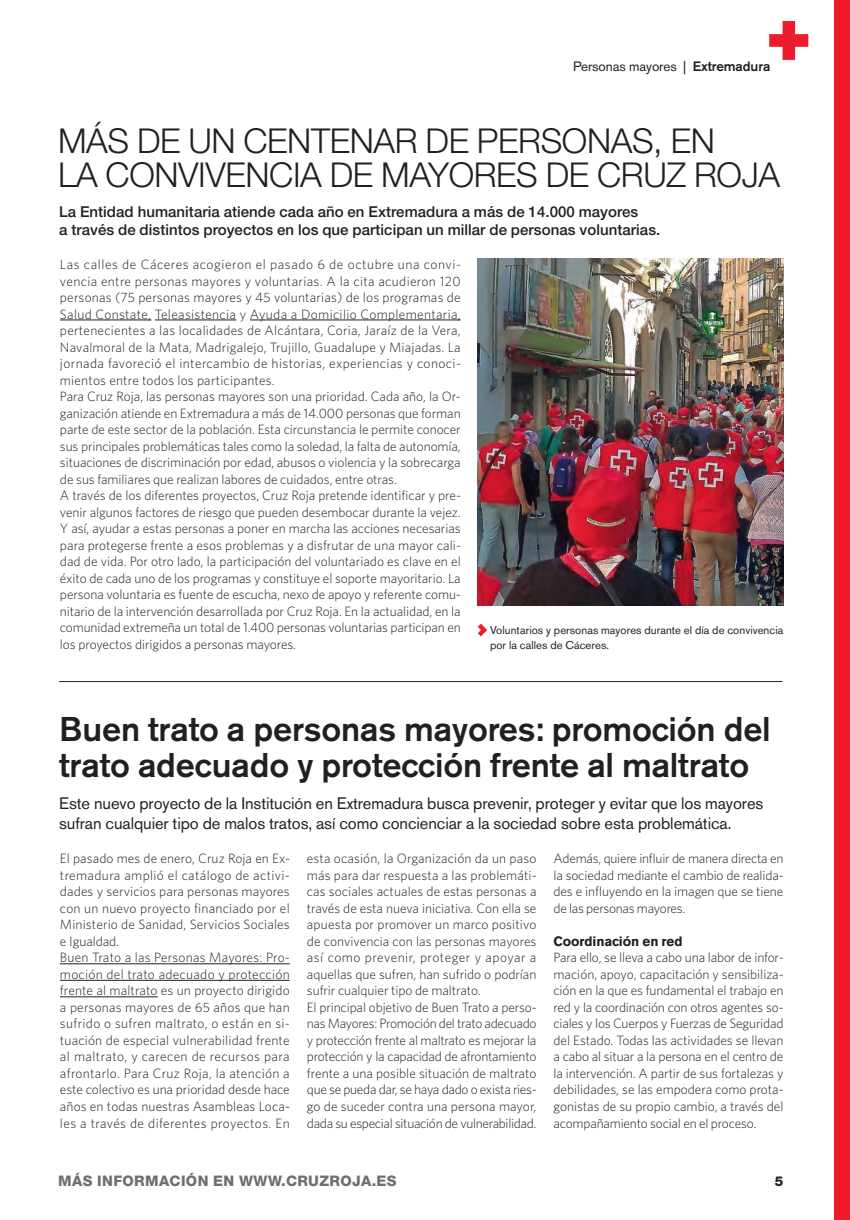
<style>
.page{position:relative;width:850px;height:1220px;background:#fff}
.page>*{position:absolute;margin:0;border:0;box-sizing:border-box;transform-origin:0 0}
.t1{font:300 34.35px/34.3px "Helvetica Neue";letter-spacing:-.01em;color:#231f20}
.t2{font:500 34.05px/36px "Akzidenz Grotesk BE";letter-spacing:-.005em;color:#231f20}
.t3{font:16.5px/19.5px "Akzidenz Grotesk BE";letter-spacing:-.005em;color:#231f20}
.t4{font:500 15px/18px "Helvetica Neue";letter-spacing:.005em;color:#231f20}
.t5{font:800 14.55px "Helvetica Neue";letter-spacing:.025em;color:#6d6f74}
.t6{font:300 13.5px/16.5px "Whitney";color:#231f20}
.t7{font:13.5px "Akzidenz Grotesk BE";letter-spacing:-.005em;color:#231f20}
.t8{font:700 13.5px "Akzidenz Grotesk BE";letter-spacing:-.005em;color:#231f20}
.t9{font:800 13.5px "Helvetica Neue";color:#231f20}
.t10{font:11.25px/15px "Akzidenz Grotesk BE";letter-spacing:.005em;color:#231f20}
.s1{font-weight:500}
</style>
<div class="page">
<div style="left:833px;top:0;width:16px;height:1219px;background:#ee1b2c"></div>
<hr style="left:60px;top:319px;width:91px;height:1px;background:#231f20">
<hr style="left:155px;top:319px;width:81px;height:1px;background:#231f20">
<hr style="left:250px;top:319px;width:210px;height:1px;background:#231f20">
<hr style="left:59px;top:681px;width:723px;height:1px;background:#231f20">
<hr style="left:60px;top:963px;width:230px;height:1px;background:#231f20">
<hr style="left:60px;top:979px;width:230px;height:1px;background:#231f20">
<hr style="left:60px;top:996px;width:98px;height:1px;background:#231f20">
<svg style="left:769px;top:21px;width:39px;height:39px"></svg>
<svg style="left:477px;top:623px;width:10px;height:13px"></svg>
<img style="left:477px;top:258px;width:306px;height:347px">
<p class="t7" style="left:573px;top:61px;width:199px">Personas mayores | <span class="s1">Extremadura</span></p>
<h1 class="t1" style="left:58px;top:126px;width:723px">MÁS DE UN CENTENAR DE PERSONAS, EN<br>LA CONVIVENCIA DE MAYORES DE CRUZ ROJA</h1>
<p class="t4" style="left:59px;top:204px;width:602px">La Entidad humanitaria atiende cada año en Extremadura a más de 14.000 mayores<br>a través de distintos proyectos en los que participan un millar de personas voluntarias.</p>
<p class="t6" style="left:60px;top:257px;width:402px">Las calles de Cáceres acogieron el pasado 6 de octubre una convi&shy;vencia entre personas mayores y voluntarias. A la cita acudieron 120 personas (75 personas mayores y 45 voluntarias) de los programas de Salud Constate, Teleasistencia y Ayuda a Domicilio Complementaria, pertenecientes a las localidades de Alcántara, Coria, Jaraíz de la Vera, Navalmoral de la Mata, Madrigalejo, Trujillo, Guadalupe y Miajadas. La jornada favoreció el intercambio de historias, experiencias y conoci&shy;mientos entre todos los participantes.<br>Para Cruz Roja, las personas mayores son una prioridad. Cada año, la Or&shy;ganización atiende en Extremadura a más de 14.000 personas que forman parte de este sector de la población. Esta circunstancia le permite conocer sus principales problemáticas tales como la soledad, la falta de autonomía, situaciones de discriminación por edad, abusos o violencia y la sobrecarga de sus familiares que realizan labores de cuidados, entre otras.<br>A través de los diferentes proyectos, Cruz Roja pretende identificar y pre&shy;venir algunos factores de riesgo que pueden desembocar durante la vejez.<br>Y así, ayudar a estas personas a poner en marcha las acciones necesarias para protegerse frente a esos problemas y a disfrutar de una mayor cali&shy;dad de vida. Por otro lado, la participación del voluntariado es clave en el éxito de cada uno de los programas y constituye el soporte mayoritario. La persona voluntaria es fuente de escucha, nexo de apoyo y referente comu&shy;nitario de la intervención desarrollada por Cruz Roja. En la actualidad, en la comunidad extremeña un total de 1.400 personas voluntarias participan en los proyectos dirigidos a personas mayores.</p>
<p class="t10" style="left:490px;top:623px;width:295px">Voluntarios y personas mayores durante el día de convivencia por la calles de Cáceres.</p>
<h2 class="t2" style="left:59px;top:714px;width:713px">Buen trato a personas mayores: promoción del trato adecuado y protección frente al maltrato</h2>
<p class="t3" style="left:59px;top:795px;width:705px">Este nuevo proyecto de la Institución en Extremadura busca prevenir, proteger y evitar que los mayores sufran cualquier tipo de malos tratos, así como concienciar a la sociedad sobre esta problemática.</p>
<p class="t6" style="left:307px;top:851px;width:231px">esta ocasión, la Organización da un paso más para dar respuesta a las problemáti&shy;cas sociales actuales de estas personas a través de esta nueva iniciativa. Con ella se apuesta por promover un marco positivo de convivencia con las personas mayores así como prevenir, proteger y apoyar a aquellas que sufren, han sufrido o podrían sufrir cualquier tipo de maltrato.<br>El principal objetivo de Buen Trato a perso&shy;nas Mayores: Promoción del trato adecuado y protección frente al maltrato es mejorar la protección y la capacidad de afrontamiento frente a una posible situación de maltrato que se pueda dar, se haya dado o exista ries&shy;go de suceder contra una persona mayor, dada su especial situación de vulnerabilidad.</p>
<p class="t6" style="left:553px;top:851px;width:232px;text-align:justify">Además, quiere influir de manera directa en la sociedad mediante el cambio de realida&shy;des e influyendo en la imagen que se tiene de las personas mayores.</p>
<p class="t8" style="left:553px;top:936px;width:131px">Coordinación en red</p>
<p class="t6" style="left:553px;top:950px;width:232px;text-align:justify">Para ello, se lleva a cabo una labor de infor&shy;mación, apoyo, capacitación y sensibiliza&shy;ción en la que es fundamental el trabajo en red y la coordinación con otros agentes so&shy;ciales y los Cuerpos y Fuerzas de Seguridad del Estado. Todas las actividades se llevan a cabo al situar a la persona en el centro de la intervención. A partir de sus fortalezas y debilidades, se las empodera como prota&shy;gonistas de su propio cambio, a través del acompañamiento social en el proceso.</p>
<p class="t6" style="left:60px;top:851px;width:231px">El pasado mes de enero, Cruz Roja en Ex&shy;tremadura amplió el catálogo de activi&shy;dades y servicios para personas mayores con un nuevo proyecto financiado por el Ministerio de Sanidad, Servicios Sociales e Igualdad.<br>Buen Trato a las Personas Mayores: Pro&shy;moción del trato adecuado y protección frente al maltrato es un proyecto dirigido a personas mayores de 65 años que han sufrido o sufren maltrato, o están en si&shy;tuación de especial vulnerabilidad frente al maltrato, y carecen de recursos para afrontarlo. Para Cruz Roja, la atención a este colectivo es una prioridad desde hace años en todas nuestras Asambleas Loca&shy;les a través de diferentes proyectos. En</p>
<p class="t5" style="left:58px;top:1175px;width:340px">MÁS INFORMACIÓN EN WWW.CRUZROJA.ES</p>
<p class="t9" style="left:774px;top:1176px;width:10px">5</p>
</div>
